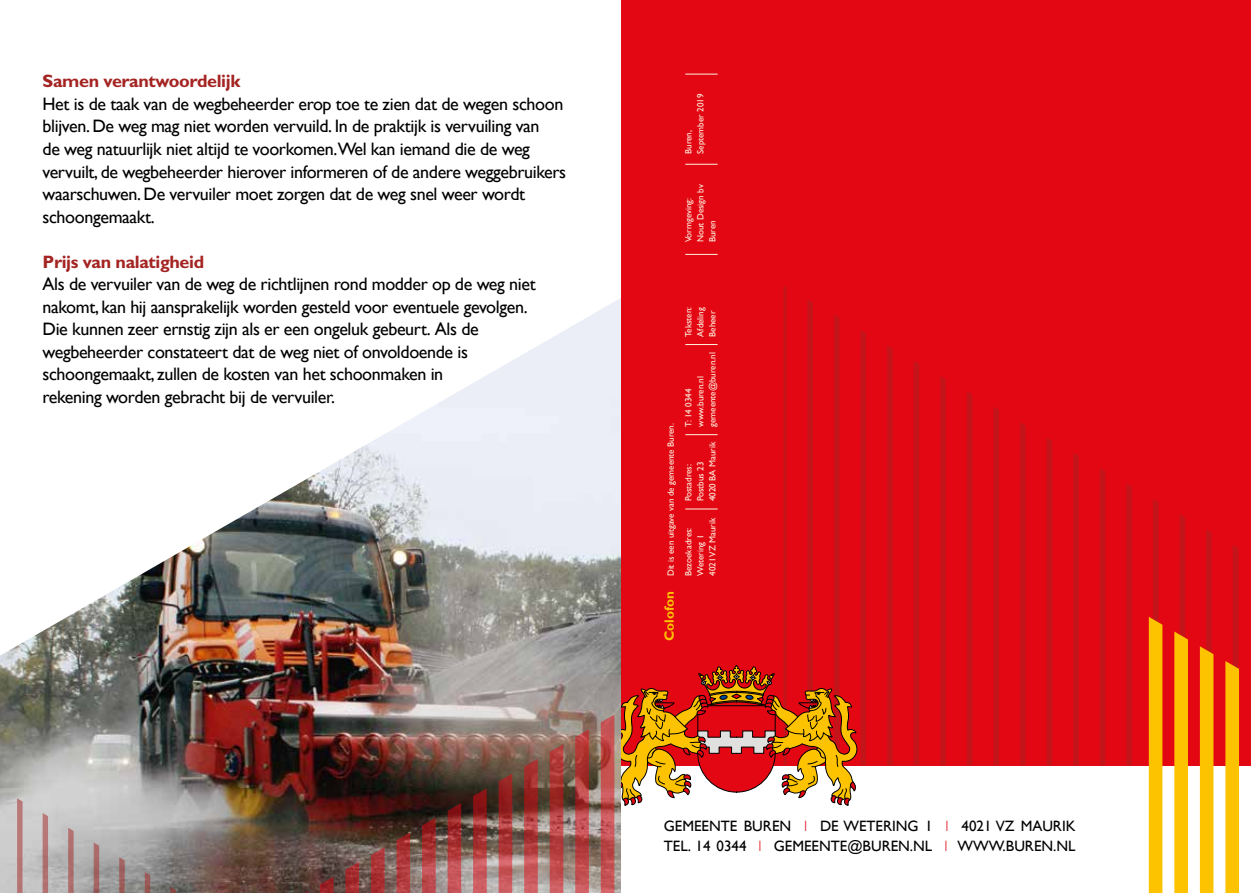
<style>
.page{position:relative;width:1251px;height:893px;background:#fff}
.page>*{position:absolute;margin:0;border:0;box-sizing:border-box;transform-origin:0 0}
.t1{font:18px/22.5px "Gill Sans";letter-spacing:-.02em;color:#000}
.t2{font:700 18px "Gill Sans";letter-spacing:-.02em;color:#a42422}
.t3{font:15px/19.5px "Gill Sans";color:#000}
.t4{font:9px/12px "Gill Sans";color:#fff4e0}
.s1{font-weight:700;font-size:13.5px;color:#fdc300}
.s2{font-weight:300;color:#e30613}
</style>
<div class="page">
<img style="left:0;top:298px;width:621px;height:595px">
<div style="left:621px;top:0;width:629px;height:765px;background:#e30613"></div>
<svg style="left:783px;top:286px;width:456px;height:479px"></svg>
<svg style="left:1144px;top:614px;width:106px;height:279px"></svg>
<svg style="left:621px;top:665px;width:236px;height:140px"></svg>
<hr style="left:856px;top:711px;width:1px;height:182px;background:#e30613">
<hr style="left:830px;top:711px;width:1px;height:182px;background:#e30613">
<hr style="left:804px;top:711px;width:1px;height:182px;background:#e30613">
<hr style="left:779px;top:711px;width:1px;height:182px;background:#e30613">
<hr style="left:753px;top:711px;width:1px;height:182px;background:#e30613">
<hr style="left:728px;top:711px;width:1px;height:182px;background:#e30613">
<hr style="left:702px;top:711px;width:1px;height:182px;background:#e30613">
<hr style="left:677px;top:711px;width:1px;height:182px;background:#e30613">
<hr style="left:651px;top:711px;width:1px;height:182px;background:#e30613">
<hr style="left:626px;top:711px;width:1px;height:182px;background:#e30613">
<svg style="left:600px;top:711px;width:14px;height:182px;background:#be5656"></svg>
<svg style="left:575px;top:711px;width:13px;height:182px;background:#b24a49"></svg>
<svg style="left:549px;top:711px;width:14px;height:182px;background:#ac4f4c"></svg>
<svg style="left:524px;top:711px;width:13px;height:182px;background:#a9524f"></svg>
<svg style="left:498px;top:711px;width:14px;height:182px;background:#a0524e"></svg>
<svg style="left:473px;top:711px;width:13px;height:182px;background:#97514d"></svg>
<svg style="left:447px;top:711px;width:14px;height:182px;background:#8d4e4a"></svg>
<svg style="left:422px;top:711px;width:13px;height:182px;background:#7b423f"></svg>
<svg style="left:396px;top:711px;width:14px;height:182px;background:#6f3a35"></svg>
<svg style="left:371px;top:711px;width:13px;height:182px;background:#612e2a"></svg>
<svg style="left:345px;top:711px;width:14px;height:182px;background:#5f302d"></svg>
<svg style="left:320px;top:711px;width:13px;height:182px;background:#4b2b28"></svg>
<svg style="left:294px;top:711px;width:14px;height:182px;background:#552e28"></svg>
<svg style="left:269px;top:711px;width:13px;height:182px;background:#442b24"></svg>
<img style="left:243px;top:711px;width:14px;height:182px">
<svg style="left:221px;top:711px;width:6px;height:182px"></svg>
<svg style="left:196px;top:711px;width:5px;height:182px"></svg>
<svg style="left:170px;top:711px;width:6px;height:182px"></svg>
<svg style="left:145px;top:711px;width:5px;height:182px"></svg>
<svg style="left:119px;top:711px;width:6px;height:182px"></svg>
<svg style="left:94px;top:711px;width:5px;height:182px"></svg>
<svg style="left:68px;top:711px;width:6px;height:182px"></svg>
<svg style="left:43px;top:711px;width:5px;height:182px"></svg>
<svg style="left:17px;top:711px;width:6px;height:182px"></svg>
<hr style="left:0;top:711px;width:1px;height:182px;background:#a42422">
<hr style="left:685px;top:509px;width:32px;height:1px;background:#fff4e0">
<hr style="left:685px;top:434px;width:32px;height:1px;background:#fff4e0">
<hr style="left:685px;top:344px;width:32px;height:1px;background:#fff4e0">
<hr style="left:685px;top:254px;width:32px;height:1px;background:#fff4e0">
<hr style="left:685px;top:74px;width:32px;height:1px;background:#fff4e0">
<hr style="left:685px;top:164px;width:32px;height:1px;background:#fff4e0">
<p class="t2" style="left:43px;top:71px;width:199px">Samen verantwoordelijk</p>
<p class="t1" style="left:43px;top:92px;width:525px">Het is de taak van de wegbeheerder erop toe te zien dat de wegen schoon blijven. De weg mag niet worden vervuild. In de praktijk is vervuiling van<br>de weg natuurlijk niet altijd te voorkomen.Wel kan iemand die de weg vervuilt, de wegbeheerder hierover informeren of de andere weggebruikers waarschuwen. De vervuiler moet zorgen dat de weg snel weer wordt schoongemaakt.</p>
<p class="t2" style="left:43px;top:251px;width:163px">Prijs van nalatigheid</p>
<p class="t1" style="left:43px;top:272px;width:494px">Als de vervuiler van de weg de richtlijnen rond modder op de weg niet nakomt, kan hij aansprakelijk worden gesteld voor eventuele gevolgen.<br>Die kunnen zeer ernstig zijn als er een ongeluk gebeurt. Als de wegbeheerder constateert dat de weg niet of onvoldoende is schoongemaakt, zullen de kosten van het schoonmaken in<br>rekening worden gebracht bij de vervuiler.</p>
<p class="t4" style="left:682px;top:154px;width:62px;rotate:-90deg">Buren,<br>September 2019</p>
<p class="t4" style="left:682px;top:242px;width:59px;rotate:-90deg">Vormgeving:<br>Nout Design bv<br>Buren</p>
<p class="t4" style="left:682px;top:337px;width:31px;text-align:justify;rotate:-90deg">Teksten:<br>Afdeling Beheer</p>
<p class="t4" style="left:682px;top:427px;width:76px;rotate:-90deg">T: 14 0344 www.buren.nl gemeente@buren.nl</p>
<p class="t4" style="left:662px;top:576px;width:154px;line-height:17.5px;text-indent:-65px;rotate:-90deg"><span class="s1">Colofon</span> Dit is een uitgave van de gemeente Buren.<br>Bezoekadres:</p>
<p class="t4" style="left:682px;top:501px;width:61px;rotate:-90deg">Postadres:<br>Postbus 23<br>4020 BA Maurik</p>
<p class="t4" style="left:694px;top:576px;width:60px;rotate:-90deg">Wetering 1<br>4021 VZ Maurik</p>
<p class="t3" style="left:663px;top:816px;width:413px">GEMEENTE BUREN <span class="s2">I</span> DE WETERING 1 <span class="s2">I</span> 4021 VZ MAURIK<br>TEL. 14 0344 <span class="s2">I</span> GEMEENTE@BUREN.NL <span class="s2">I</span> WWW.BUREN.NL</p>
</div>
